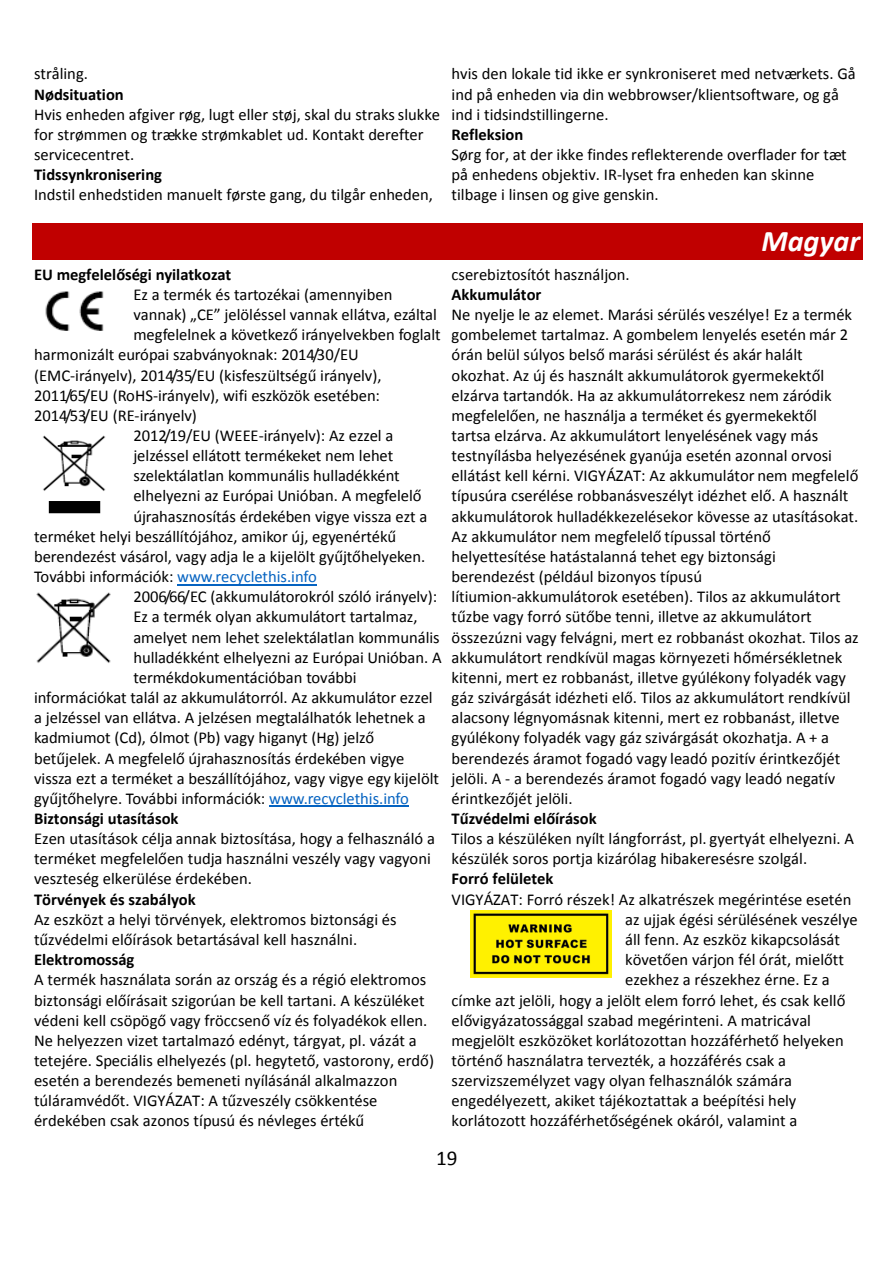
<style>
.page{position:relative;width:894px;height:1264px;background:#fff}
.page>*{position:absolute;margin:0;border:0;box-sizing:border-box;transform-origin:0 0}
.t1{font:italic 700 30px "Calibri";color:#fff}
.t2{font:21px "Calibri";color:#000}
.t3{font:16.5px/20.1px "Calibri";color:#000}
.t4{font:700 16.5px "Calibri";color:#000}
.t5{font:16.5px "Calibri";color:#0563c1}
.s1{color:#000}
.s2{color:#0563c1}
</style>
<div class="page">
<div style="left:32px;top:223px;width:829px;height:36px;background:#c00000"></div>
<hr style="left:177px;top:584px;width:140px;height:1px;background:#0563c1">
<hr style="left:269px;top:805px;width:139px;height:1px;background:#0563c1">
<img style="left:470px;top:910px;width:141px;height:67px">
<img style="left:45px;top:291px;width:59px;height:40px">
<img style="left:43px;top:435px;width:63px;height:79px">
<img style="left:36px;top:592px;width:75px;height:71px">
<p class="t3" style="left:34px;top:65px;width:55px">stråling.</p>
<p class="t4" style="left:34px;top:87px;width:91px">Nødsituation</p>
<p class="t3" style="left:34px;top:106px;width:407px">Hvis enheden afgiver røg, lugt eller støj, skal du straks slukke for strømmen og trække strømkablet ud. Kontakt derefter servicecentret.</p>
<p class="t4" style="left:34px;top:168px;width:129px">Tidssynkronisering</p>
<p class="t3" style="left:34px;top:186px;width:400px">Indstil enhedstiden manuelt første gang, du tilgår enheden,</p>
<p class="t4" style="left:34px;top:267px;width:199px">EU megfelelőségi nyilatkozat</p>
<p class="t3" style="left:133px;top:286px;width:260px">Ez a termék és tartozékai (amennyiben</p>
<p class="t3" style="left:133px;top:306px;width:305px">vannak) „CE” jelöléssel vannak ellátva, ezáltal</p>
<p class="t3" style="left:133px;top:326px;width:309px">megfelelnek a következő irányelvekben foglalt</p>
<p class="t3" style="left:34px;top:346px;width:326px">harmonizált európai szabványoknak: 2014/30/EU</p>
<p class="t3" style="left:34px;top:366px;width:349px">(EMC-irányelv), 2014/35/EU (kisfeszültségű irányelv),</p>
<p class="t3" style="left:34px;top:386px;width:347px">2011/65/EU (RoHS-irányelv), wifi eszközök esetében:</p>
<p class="t3" style="left:34px;top:407px;width:164px">2014/53/EU (RE-irányelv)</p>
<p class="t3" style="left:133px;top:427px;width:261px">2012/19/EU (WEEE-irányelv): Az ezzel a</p>
<p class="t3" style="left:133px;top:447px;width:261px">jelzéssel ellátott termékeket nem lehet</p>
<p class="t3" style="left:133px;top:467px;width:268px">szelektálatlan kommunális hulladékként</p>
<p class="t3" style="left:133px;top:487px;width:289px">elhelyezni az Európai Unióban. A megfelelő</p>
<p class="t3" style="left:133px;top:507px;width:295px">újrahasznosítás érdekében vigye vissza ezt a</p>
<p class="t3" style="left:34px;top:527px;width:363px">terméket helyi beszállítójához, amikor új, egyenértékű</p>
<p class="t3" style="left:34px;top:547px;width:392px">berendezést vásárol, vagy adja le a kijelölt gyűjtőhelyeken.</p>
<p class="t5" style="left:34px;top:569px;width:284px"><span class="s1">További információk:</span> www.recyclethis.info</p>
<p class="t3" style="left:133px;top:588px;width:305px">2006/66/EC (akkumulátorokról szóló irányelv):</p>
<p class="t3" style="left:133px;top:608px;width:285px">Ez a termék olyan akkumulátort tartalmaz,</p>
<p class="t3" style="left:133px;top:628px;width:308px">amelyet nem lehet szelektálatlan kommunális</p>
<p class="t3" style="left:133px;top:648px;width:310px">hulladékként elhelyezni az Európai Unióban. A</p>
<p class="t3" style="left:133px;top:668px;width:225px">termékdokumentációban további</p>
<p class="t3" style="left:34px;top:688px;width:400px">információkat talál az akkumulátorról. Az akkumulátor ezzel</p>
<p class="t3" style="left:34px;top:709px;width:393px">a jelzéssel van ellátva. A jelzésen megtalálhatók lehetnek a</p>
<p class="t3" style="left:34px;top:729px;width:341px">kadmiumot (Cd), ólmot (Pb) vagy higanyt (Hg) jelző</p>
<p class="t3" style="left:34px;top:749px;width:371px">betűjelek. A megfelelő újrahasznosítás érdekében vigye</p>
<p class="t3" style="left:34px;top:769px;width:406px">vissza ezt a terméket a beszállítójához, vagy vigye egy kijelölt</p>
<p class="t3" style="left:34px;top:789px;width:376px">gyűjtőhelyre. További információk: <span class="s2">www.recyclethis.info</span></p>
<p class="t4" style="left:34px;top:811px;width:146px">Biztonsági utasítások</p>
<p class="t3" style="left:34px;top:829px;width:402px">Ezen utasítások célja annak biztosítása, hogy a felhasználó a terméket megfelelően tudja használni veszély vagy vagyoni veszteség elkerülése érdekében.</p>
<p class="t4" style="left:34px;top:892px;width:163px">Törvények és szabályok</p>
<p class="t3" style="left:34px;top:910px;width:364px">Az eszközt a helyi törvények, elektromos biztonsági és tűzvédelmi előírások betartásával kell használni.</p>
<p class="t4" style="left:34px;top:952px;width:102px">Elektromosság</p>
<p class="t3" style="left:34px;top:971px;width:401px">A termék használata során az ország és a régió elektromos biztonsági előírásait szigorúan be kell tartani. A készüléket védeni kell csöpögő vagy fröccsenő víz és folyadékok ellen.<br>Ne helyezzen vizet tartalmazó edényt, tárgyat, pl. vázát a tetejére. Speciális elhelyezés (pl. hegytető, vastorony, erdő) esetén a berendezés bemeneti nyílásánál alkalmazzon túláramvédőt. VIGYÁZAT: A tűzveszély csökkentése érdekében csak azonos típusú és névleges értékű</p>
<p class="t3" style="left:451px;top:65px;width:405px">hvis den lokale tid ikke er synkroniseret med netværkets. Gå ind på enheden via din webbrowser/klientsoftware, og gå ind i tidsindstillingerne.</p>
<p class="t4" style="left:451px;top:128px;width:73px">Refleksion</p>
<p class="t3" style="left:451px;top:146px;width:396px">Sørg for, at der ikke findes reflekterende overflader for tæt på enhedens objektiv. IR-lyset fra enheden kan skinne tilbage i linsen og give genskin.</p>
<h1 class="t1" style="left:761px;top:229px;width:100px">Magyar</h1>
<p class="t3" style="left:451px;top:265px;width:180px">cserebiztosítót használjon.</p>
<p class="t4" style="left:451px;top:287px;width:91px">Akkumulátor</p>
<p class="t3" style="left:451px;top:306px;width:408px">Ne nyelje le az elemet. Marási sérülés veszélye! Ez a termék gombelemet tartalmaz. A gombelem lenyelés esetén már 2 órán belül súlyos belső marási sérülést és akár halált okozhat. Az új és használt akkumulátorok gyermekektől elzárva tartandók. Ha az akkumulátorrekesz nem záródik megfelelően, ne használja a terméket és gyermekektől tartsa elzárva. Az akkumulátort lenyelésének vagy más testnyílásba helyezésének gyanúja esetén azonnal orvosi ellátást kell kérni. VIGYÁZAT: Az akkumulátor nem megfelelő típusúra cserélése robbanásveszélyt idézhet elő. A használt akkumulátorok hulladékkezelésekor kövesse az utasításokat.<br>Az akkumulátor nem megfelelő típussal történő helyettesítése hatástalanná tehet egy biztonsági berendezést (például bizonyos típusú lítiumion-akkumulátorok esetében). Tilos az akkumulátort tűzbe vagy forró sütőbe tenni, illetve az akkumulátort összezúzni vagy felvágni, mert ez robbanást okozhat. Tilos az akkumulátort rendkívül magas környezeti hőmérsékletnek kitenni, mert ez robbanást, illetve gyúlékony folyadék vagy gáz szivárgását idézheti elő. Tilos az akkumulátort rendkívül alacsony légnyomásnak kitenni, mert ez robbanást, illetve gyúlékony folyadék vagy gáz szivárgását okozhatja. A + a berendezés áramot fogadó vagy leadó pozitív érintkezőjét jelöli. A - a berendezés áramot fogadó vagy leadó negatív érintkezőjét jelöli.</p>
<p class="t4" style="left:451px;top:811px;width:146px">Tűzvédelmi előírások</p>
<p class="t3" style="left:451px;top:829px;width:404px">Tilos a készüléken nyílt lángforrást, pl. gyertyát elhelyezni. A készülék soros portja kizárólag hibakeresésre szolgál.</p>
<p class="t4" style="left:451px;top:872px;width:103px">Forró felületek</p>
<p class="t3" style="left:451px;top:890px;width:401px">VIGYÁZAT: Forró részek! Az alkatrészek megérintése esetén</p>
<p class="t3" style="left:625px;top:910px;width:234px">az ujjak égési sérülésének veszélye</p>
<p class="t3" style="left:625px;top:930px;width:216px">áll fenn. Az eszköz kikapcsolását</p>
<p class="t3" style="left:625px;top:950px;width:220px">követően várjon fél órát, mielőtt</p>
<p class="t3" style="left:625px;top:971px;width:206px">ezekhez a részekhez érne. Ez a</p>
<p class="t3" style="left:451px;top:991px;width:395px">címke azt jelöli, hogy a jelölt elem forró lehet, és csak kellő</p>
<p class="t3" style="left:451px;top:1011px;width:361px">elővigyázatossággal szabad megérinteni. A matricával</p>
<p class="t3" style="left:451px;top:1031px;width:393px">megjelölt eszközöket korlátozottan hozzáférhető helyeken</p>
<p class="t3" style="left:451px;top:1051px;width:336px">történő használatra tervezték, a hozzáférés csak a</p>
<p class="t3" style="left:451px;top:1071px;width:342px">szervizszemélyzet vagy olyan felhasználók számára</p>
<p class="t3" style="left:451px;top:1091px;width:346px">engedélyezett, akiket tájékoztattak a beépítési hely</p>
<p class="t3" style="left:451px;top:1112px;width:347px">korlátozott hozzáférhetőségének okáról, valamint a</p>
<p class="t2" style="left:436px;top:1148px;width:23px">19</p>
</div>
